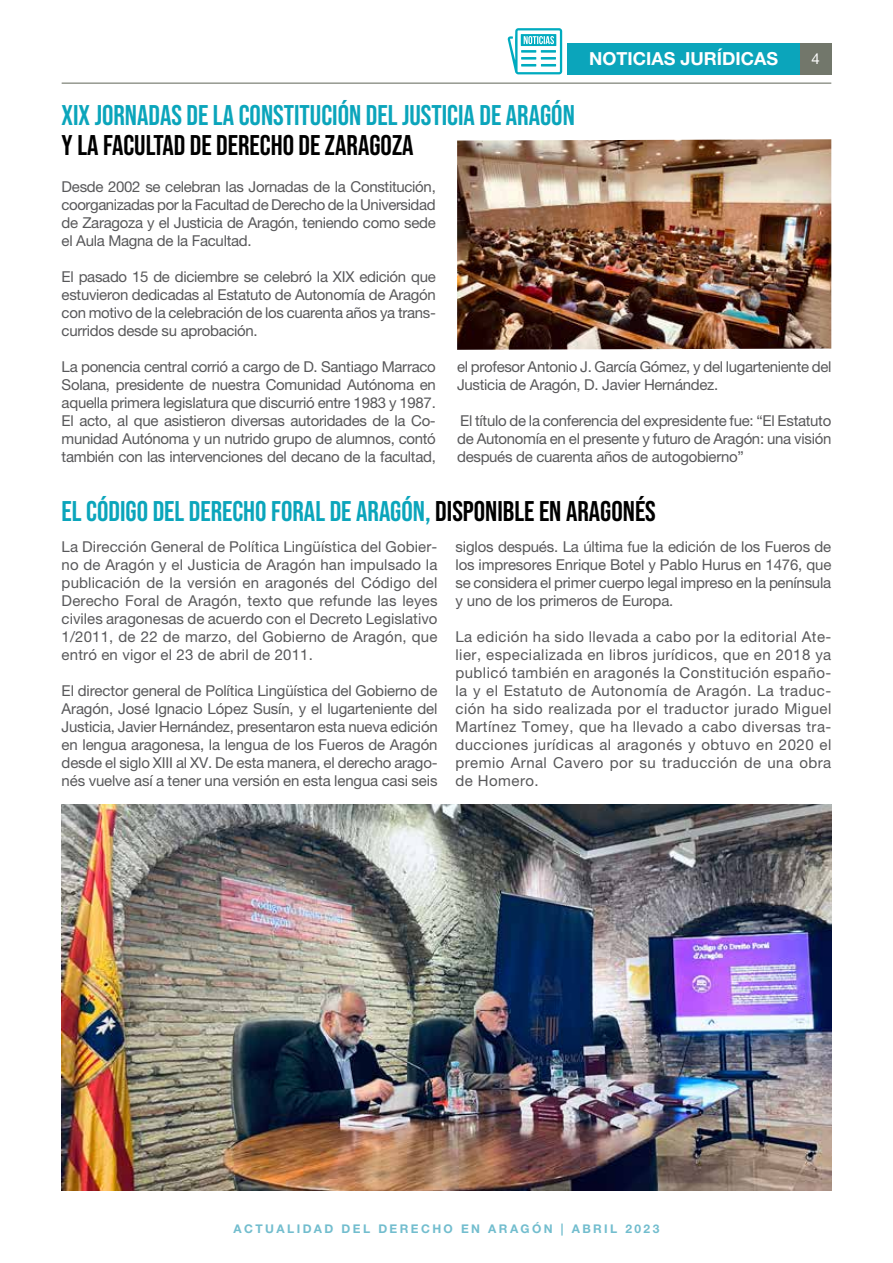
<style>
.page{position:relative;width:893px;height:1263px;background:#fff}
.page>*{position:absolute;margin:0;border:0;box-sizing:border-box;transform-origin:0 0}
.t1{font:700 28.5px "Bebas Neue Pro";color:#0ba5bb}
.t2{font:700 28.5px "Bebas Neue Pro";color:#000}
.t3{font:700 18px "Helvetica Neue LT Pro";color:#fff}
.t4{font:15px/18px "Helvetica Neue LT Pro";letter-spacing:-.02em;color:#58585a;text-align:justify}
.t5{font:15px "Helvetica Neue LT Pro";color:#fff}
.t6{font:700 12px "Helvetica Neue LT Pro";letter-spacing:.2em;color:#72bdce}
.s1{color:#000}
</style>
<div class="page">
<hr style="left:62px;top:83px;width:769px;height:1px;background:#72776b">
<div style="left:800px;top:43px;width:31px;height:31px;background:#72776b"></div>
<div style="left:568px;top:43px;width:232px;height:31px;background:#0ba5bb"></div>
<svg style="left:508px;top:28px;width:54px;height:46px"></svg>
<img style="left:457px;top:139px;width:374px;height:211px">
<img style="left:62px;top:804px;width:769px;height:387px">
<h1 class="t1" style="left:62px;top:99px;width:515px">XIX JORNADAS DE LA CONSTITUCIÓN DEL JUSTICIA DE ARAGÓN</h1>
<h1 class="t2" style="left:62px;top:129px;width:353px">Y LA FACULTAD DE DERECHO DE ZARAGOZA</h1>
<p class="t3" style="left:589px;top:48px;width:190px">NOTICIAS JURÍDICAS</p>
<p class="t5" style="left:811px;top:50px;width:10px">4</p>
<p class="t4" style="left:62px;top:178px;width:376px">Desde 2002 se celebran las Jornadas de la Constitución, coorganizadas por la Facultad de Derecho de la Universidad de Zaragoza y el Justicia de Aragón, teniendo como sede el Aula Magna de la Facultad.</p>
<p class="t4" style="left:62px;top:268px;width:376px">El pasado 15 de diciembre se celebró la XIX edición que estuvieron dedicadas al Estatuto de Autonomía de Aragón con motivo de la celebración de los cuarenta años ya trans&shy;curridos desde su aprobación.</p>
<p class="t4" style="left:62px;top:358px;width:376px">La ponencia central corrió a cargo de D. Santiago Marraco Solana, presidente de nuestra Comunidad Autónoma en aquella primera legislatura que discurrió entre 1983 y 1987.<br>El acto, al que asistieron diversas autoridades de la Co&shy;munidad Autónoma y un nutrido grupo de alumnos, contó también con las intervenciones del decano de la facultad,</p>
<p class="t4" style="left:457px;top:358px;width:376px">el profesor Antonio J. García Gómez, y del lugarteniente del<br>Justicia de Aragón, D. Javier Hernández.</p>
<p class="t4" style="left:457px;top:412px;width:376px">El título de la conferencia del expresidente fue: “El Estatuto de Autonomía en el presente y futuro de Aragón: una visión después de cuarenta años de autogobierno”</p>
<h1 class="t1" style="left:62px;top:495px;width:596px">EL CÓDIGO DEL DERECHO FORAL DE ARAGÓN, <span class="s1">DISPONIBLE EN ARAGONÉS</span></h1>
<p class="t4" style="left:62px;top:538px;width:377px">La Dirección General de Política Lingüística del Gobier&shy;no de Aragón y el Justicia de Aragón han impulsado la publicación de la versión en aragonés del Código del Derecho Foral de Aragón, texto que refunde las leyes civiles aragonesas de acuerdo con el Decreto Legislativo 1/2011, de 22 de marzo, del Gobierno de Aragón, que entró en vigor el 23 de abril de 2011.</p>
<p class="t4" style="left:62px;top:682px;width:378px">El director general de Política Lingüística del Gobierno de Aragón, José Ignacio López Susín, y el lugarteniente del Justicia, Javier Hernández, presentaron esta nueva edición en lengua aragonesa, la lengua de los Fueros de Aragón desde el siglo XIII al XV. De esta manera, el derecho arago&shy;nés vuelve así a tener una versión en esta lengua casi seis</p>
<p class="t4" style="left:455px;top:538px;width:377px">siglos después. La última fue la edición de los Fueros de los impresores Enrique Botel y Pablo Hurus en 1476, que se considera el primer cuerpo legal impreso en la península y uno de los primeros de Europa.</p>
<p class="t4" style="left:455px;top:628px;width:377px">La edición ha sido llevada a cabo por la editorial Ate&shy;lier, especializada en libros jurídicos, que en 2018 ya publicó también en aragonés la Constitución españo&shy;la y el Estatuto de Autonomía de Aragón. La traduc&shy;ción ha sido realizada por el traductor jurado Miguel Martínez Tomey, que ha llevado a cabo diversas tra&shy;ducciones jurídicas al aragonés y obtuvo en 2020 el premio Arnal Cavero por su traducción de una obra de Homero.</p>
<p class="t6" style="left:234px;top:1221px;width:427px">ACTUALIDAD DEL DERECHO EN ARAGÓN | ABRIL 2023</p>
</div>
